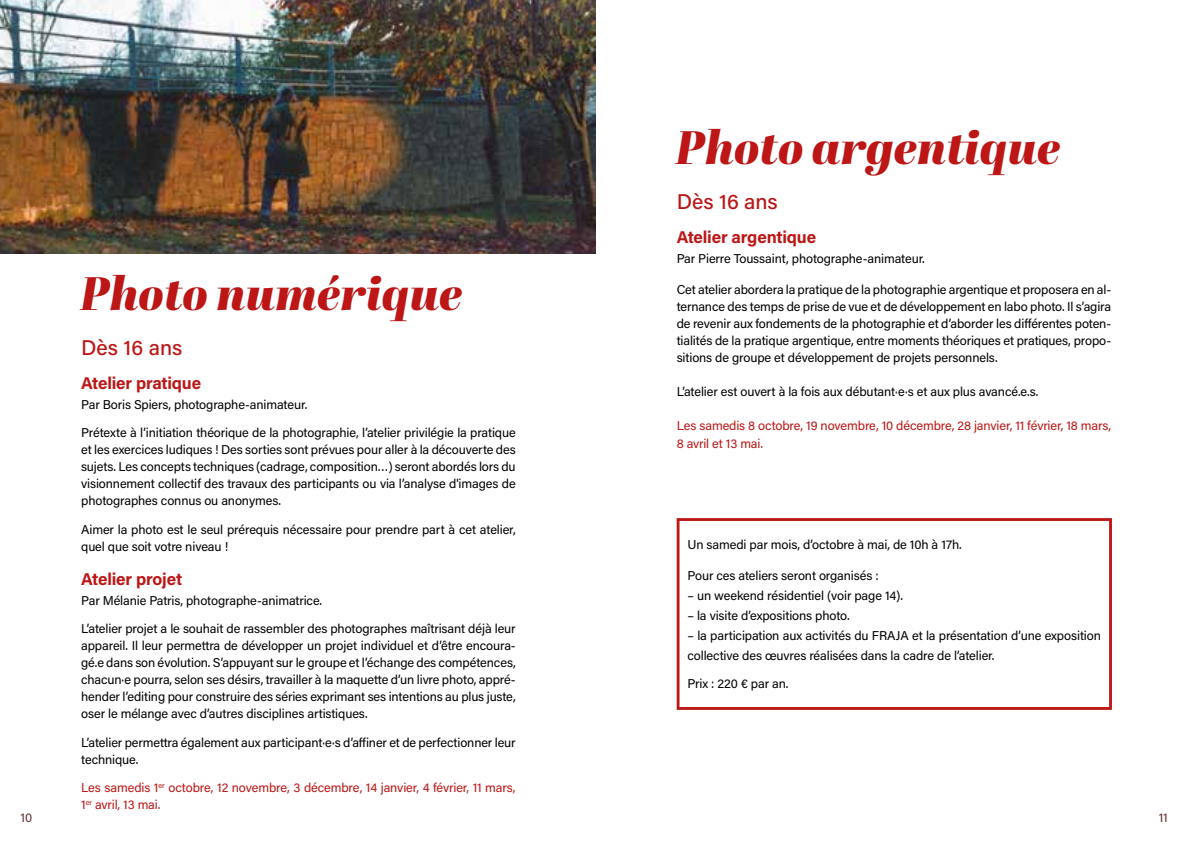
<style>
.page{position:relative;width:1191px;height:842px;background:#fff}
.page>*{position:absolute;margin:0;border:0;box-sizing:border-box;transform-origin:0 0}
.t1{font:italic 46.8px "Abril Fatface";color:#bc1616}
.t2{font:500 21.2px "Acumin Pro";color:#bc1616}
.t3{font:700 17px "Acumin Pro";letter-spacing:-.01em;color:#bc1616}
.t4{font:12.8px/17px "Acumin Pro";letter-spacing:-.01em;color:#000;text-align:justify}
.t5{font:12.8px/17px "Acumin Pro";letter-spacing:-.01em;color:#bc1616}
.t6{font:12.8px "Acumin Pro";color:#653334}
</style>
<div class="page">
<div style="left:676px;top:518px;width:436px;height:192px;border:3px solid #bc1616"></div>
<img style="left:0;top:0;width:595px;height:254px">
<h1 class="t1" style="left:80px;top:260px;width:383px">Photo numérique</h1>
<h2 class="t2" style="left:81px;top:333px;width:103px">Dès 16 ans</h2>
<h3 class="t3" style="left:81px;top:371px;width:121px">Atelier pratique</h3>
<p class="t4" style="left:81px;top:395px;width:228px">Par Boris Spiers, photographe-animateur.</p>
<p class="t4" style="left:81px;top:424px;width:436px">Prétexte à l’initiation théorique de la photographie, l’atelier privilégie la pratique et les exercices ludiques ! Des sorties sont prévues pour aller à la découverte des sujets. Les concepts techniques (cadrage, composition…) seront abordés lors du visionnement collectif des travaux des participants ou via l’analyse d'images de photographes connus ou anonymes.</p>
<p class="t4" style="left:81px;top:520px;width:436px">Aimer la photo est le seul prérequis nécessaire pour prendre part à cet atelier, quel que soit votre niveau !</p>
<h3 class="t3" style="left:81px;top:567px;width:103px">Atelier projet</h3>
<p class="t4" style="left:81px;top:591px;width:242px">Par Mélanie Patris, photographe-animatrice.</p>
<p class="t4" style="left:81px;top:620px;width:436px">L’atelier projet a le souhait de rassembler des photographes maîtrisant déjà leur appareil. Il leur permettra de développer un projet individuel et d’être encoura&shy;gé.e dans son évolution. S’appuyant sur le groupe et l’échange des compétences, chacun·e pourra, selon ses désirs, travailler à la maquette d’un livre photo, appré&shy;hender l’editing pour construire des séries exprimant ses intentions au plus juste, oser le mélange avec d’autres disciplines artistiques.</p>
<p class="t4" style="left:81px;top:733px;width:436px">L’atelier permettra également aux participant·e·s d’affiner et de perfectionner leur technique.</p>
<p class="t5" style="left:81px;top:779px;width:436px">Les samedis 1<sup>er</sup> octobre, 12 novembre, 3 décembre, 14 janvier, 4 février, 11 mars,<br>1<sup>er</sup> avril, 13 mai.</p>
<h1 class="t1" style="left:676px;top:114px;width:386px">Photo argentique</h1>
<h2 class="t2" style="left:676px;top:187px;width:103px">Dès 16 ans</h2>
<h3 class="t3" style="left:676px;top:225px;width:141px">Atelier argentique</h3>
<p class="t4" style="left:676px;top:250px;width:250px">Par Pierre Toussaint, photographe-animateur.</p>
<p class="t4" style="left:676px;top:281px;width:436px">Cet atelier abordera la pratique de la photographie argentique et proposera en al&shy;ternance des temps de prise de vue et de développement en labo photo. Il s’agira de revenir aux fondements de la photographie et d’aborder les différentes poten&shy;tialités de la pratique argentique, entre moments théoriques et pratiques, propo&shy;sitions de groupe et développement de projets personnels.</p>
<p class="t4" style="left:676px;top:383px;width:363px">L’atelier est ouvert à la fois aux débutant·e·s et aux plus avancé.e.s.</p>
<p class="t5" style="left:676px;top:417px;width:436px">Les samedis 8 octobre, 19 novembre, 10 décembre, 28 janvier, 11 février, 18 mars,<br>8 avril et 13 mai.</p>
<p class="t4" style="left:687px;top:536px;width:275px">Un samedi par mois, d’octobre à mai, de 10h à 17h.</p>
<p class="t4" style="left:687px;top:567px;width:192px">Pour ces ateliers seront organisés :</p>
<p class="t4" style="left:687px;top:587px;width:217px">– un weekend résidentiel (voir page 14).</p>
<p class="t4" style="left:687px;top:607px;width:164px">– la visite d’expositions photo.</p>
<p class="t4" style="left:687px;top:625px;width:415px;line-height:19.8px">– la participation aux activités du FRAJA et la présentation d’une exposition collective des œuvres réalisées dans la cadre de l’atelier.</p>
<p class="t4" style="left:687px;top:675px;width:102px">Prix : 220 € par an.</p>
<p class="t6" style="left:21px;top:809px;width:13px">10</p>
<p class="t6" style="left:1158px;top:809px;width:10px">11</p>
</div>
